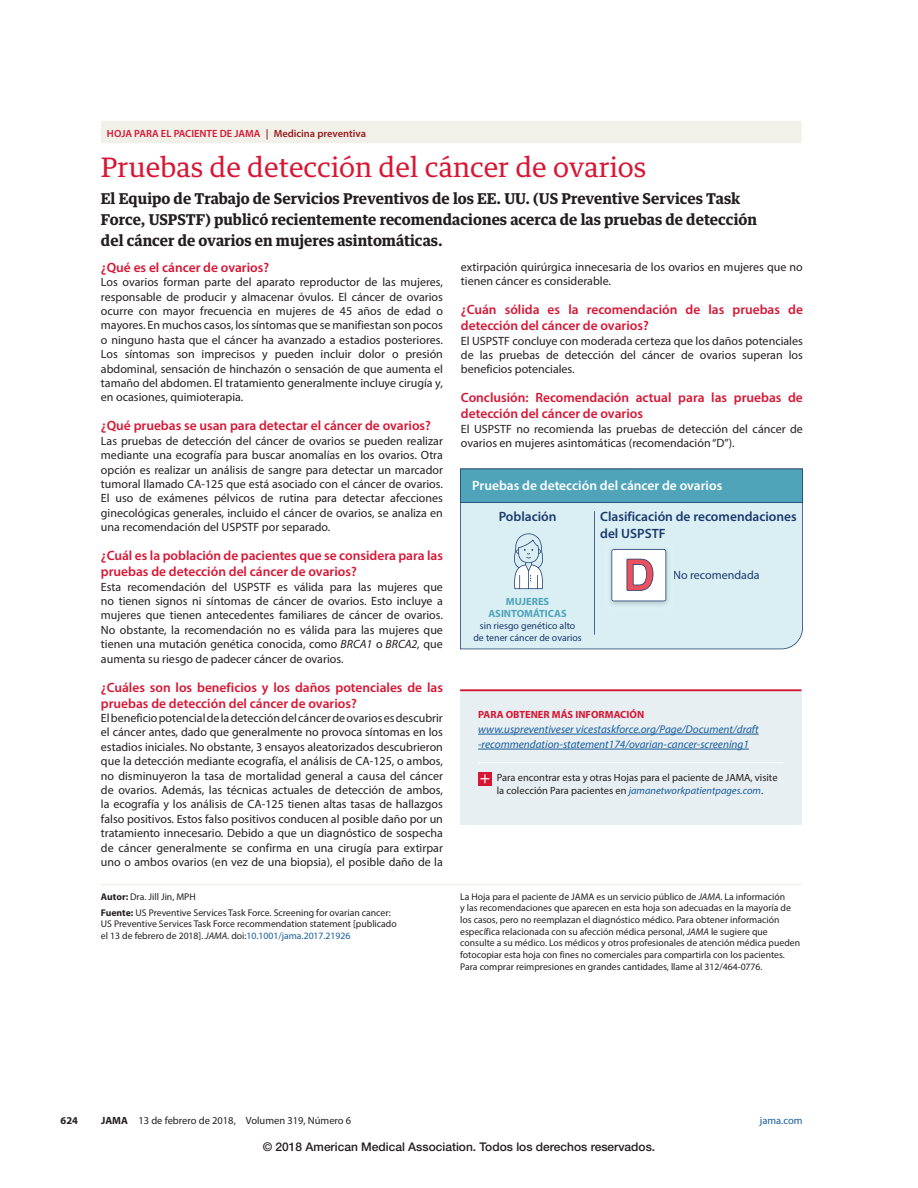
<style>
.page{position:relative;width:918px;height:1188px;background:#fff}
.page>*{position:absolute;margin:0;border:0;box-sizing:border-box;transform-origin:0 0}
.t1{font:27px "Guardian Text Egyp HBR";color:#d71634}
.t2{font:700 15px/21px "Guardian Text Egyp";color:#231f20}
.t3{font:600 13.5px/16.2px "Myriad Pro";color:#d71634}
.t4{font:600 13.5px/16.2px "Myriad Pro";color:#1b3a6d}
.t5{font:600 13.5px "Myriad Pro";color:#fff}
.t6{font:12px/14.4px "Myriad Pro";color:#231f20;text-align:justify}
.t7{font:500 12px "Helvetica Neue LT Pro";color:#231f20}
.t8{font:12px "Myriad Pro";color:#1b3a6d}
.t9{font:italic 11.25px/15px "Myriad Pro";color:#175d9e}
.t10{font:10.5px/13.5px "Myriad Pro";color:#231f20}
.t11{font:600 10.5px "Myriad Pro";color:#d71634}
.t12{font:700 10.5px "Myriad Pro";color:#d71634}
.t13{font:700 10.5px/12.6px "Myriad Pro";color:#50a4b9;text-align:center}
.t14{font:10.5px "Myriad Pro";color:#175d9e}
.t15{font:700 10.5px "Myriad Pro";color:#231f20}
.t16{font:9.9px/11.9px "Myriad Pro";color:#1b3a6d;text-align:center}
.t17{font:9.75px/11.7px "Myriad Pro";color:#231f20}
.s1{color:#981a1e}
.s2{font-style:italic}
.s3{font-style:italic;color:#175d9e}
.s4{font-weight:700}
.s5{color:#175d9e}
.s6{font-weight:700;color:#fff}
</style>
<div class="page">
<div style="left:460px;top:689px;width:341px;height:136px;background:#e8eff2"></div>
<div style="left:101px;top:121px;width:700px;height:22px;background:#f2f1e9"></div>
<hr style="left:101px;top:884px;width:700px;height:1px;background:#f2f1e9">
<div style="left:460px;top:503px;width:343px;height:146px;background:#daeff4"></div>
<div style="left:460px;top:469px;width:343px;height:34px;background:#50a4b9"></div>
<hr style="left:594px;top:511px;width:1px;height:124px;background:#1b3a6d">
<img style="left:604px;top:543px;width:70px;height:67px">
<svg style="left:611px;top:549px;width:55px;height:52px"></svg>
<svg style="left:514px;top:533px;width:29px;height:56px"></svg>
<hr style="left:460px;top:689px;width:341px;height:2px;background:#d71634">
<hr style="left:478px;top:762px;width:305px;height:1px;background:#fff">
<div style="left:478px;top:772px;width:14px;height:14px;background:#d71634"></div>
<svg style="left:480px;top:774px;width:9px;height:9px"></svg>
<hr style="left:478px;top:734px;width:281px;height:1px;background:#175d9e">
<hr style="left:478px;top:749px;width:271px;height:1px;background:#175d9e">
<p class="t11" style="left:107px;top:127px;width:261px">HOJA PARA EL PACIENTE DE JAMA <span class="s1">| Medicina preventiva</span></p>
<h1 class="t1" style="left:101px;top:144px;width:547px">Pruebas de detección del cáncer de ovarios</h1>
<p class="t2" style="left:101px;top:186px;width:658px">El Equipo de Trabajo de Servicios Preventivos de los EE. UU. (US Preventive Services Task<br>Force, USPSTF) publicó recientemente recomendaciones acerca de las pruebas de detección del cáncer de ovarios en mujeres asintomáticas.</p>
<p class="t3" style="left:101px;top:259px;width:170px">¿Qué es el cáncer de ovarios?</p>
<p class="t6" style="left:101px;top:275px;width:344px">Los ovarios forman parte del aparato reproductor de las mujeres, responsable de producir y almacenar óvulos. El cáncer de ovarios ocurre con mayor frecuencia en mujeres de 45 años de edad o mayores. En muchos casos, los síntomas que se manifiestan son pocos o ninguno hasta que el cáncer ha avanzado a estadios posteriores.<br>Los síntomas son imprecisos y pueden incluir dolor o presión abdominal, sensación de hinchazón o sensación de que aumenta el tamaño del abdomen. El tratamiento generalmente incluye cirugía y, en ocasiones, quimioterapia.</p>
<p class="t3" style="left:101px;top:417px;width:332px">¿Qué pruebas se usan para detectar el cáncer de ovarios?</p>
<p class="t6" style="left:101px;top:433px;width:343px">Las pruebas de detección del cáncer de ovarios se pueden realizar mediante una ecografía para buscar anomalías en los ovarios. Otra opción es realizar un análisis de sangre para detectar un marcador tumoral llamado CA-125 que está asociado con el cáncer de ovarios.<br>El uso de exámenes pélvicos de rutina para detectar afecciones ginecológicas generales, incluido el cáncer de ovarios, se analiza en una recomendación del USPSTF por separado.</p>
<p class="t3" style="left:101px;top:547px;width:343px">¿Cuál es la población de pacientes que se considera para las pruebas de detección del cáncer de ovarios?</p>
<p class="t6" style="left:101px;top:579px;width:343px">Esta recomendación del USPSTF es válida para las mujeres que no tienen signos ni síntomas de cáncer de ovarios. Esto incluye a mujeres que tienen antecedentes familiares de cáncer de ovarios.<br>No obstante, la recomendación no es válida para las mujeres que tienen una mutación genética conocida, como <span class="s2">BRCA1</span> o <span class="s2">BRCA2,</span> que aumenta su riesgo de padecer cáncer de ovarios.</p>
<p class="t3" style="left:101px;top:679px;width:344px">¿Cuáles son los beneficios y los daños potenciales de las pruebas de detección del cáncer de ovarios?</p>
<p class="t6" style="left:101px;top:711px;width:344px">El beneficio potencial de la detección del cáncer de ovarios es descubrir el cáncer antes, dado que generalmente no provoca síntomas en los estadios iniciales. No obstante, 3 ensayos aleatorizados descubrieron que la detección mediante ecografía, el análisis de CA-125, o ambos, no disminuyeron la tasa de mortalidad general a causa del cáncer de ovarios. Además, las técnicas actuales de detección de ambos, la ecografía y los análisis de CA-125 tienen altas tasas de hallazgos falso positivos. Estos falso positivos conducen al posible daño por un tratamiento innecesario. Debido a que un diagnóstico de sospecha de cáncer generalmente se confirma en una cirugía para extirpar uno o ambos ovarios (en vez de una biopsia), el posible daño de la</p>
<p class="t6" style="left:461px;top:259px;width:343px">extirpación quirúrgica innecesaria de los ovarios en mujeres que no tienen cáncer es considerable.</p>
<p class="t3" style="left:461px;top:301px;width:344px">¿Cuán sólida es la recomendación de las pruebas de detección del cáncer de ovarios?</p>
<p class="t6" style="left:461px;top:333px;width:343px">El USPSTF concluye con moderada certeza que los daños potenciales de las pruebas de detección del cáncer de ovarios superan los beneficios potenciales.</p>
<p class="t3" style="left:461px;top:389px;width:343px">Conclusión: Recomendación actual para las pruebas de detección del cáncer de ovarios</p>
<p class="t6" style="left:461px;top:421px;width:343px">El USPSTF no recomienda las pruebas de detección del cáncer de ovarios en mujeres asintomáticas (recomendación “D”).</p>
<p class="t5" style="left:472px;top:477px;width:252px">Pruebas de detección del cáncer de ovarios</p>
<p class="t4" style="left:499px;top:508px;width:59px">Población</p>
<p class="t4" style="left:600px;top:508px;width:198px">Clasificación de recomendaciones del USPSTF</p>
<p class="t8" style="left:673px;top:568px;width:88px">No recomendada</p>
<p class="t13" style="left:488px;top:594px;width:80px">MUJERES<br>ASINTOMÁTICAS</p>
<p class="t16" style="left:473px;top:620px;width:110px">sin riesgo genético alto de tener cáncer de ovarios</p>
<p class="t12" style="left:478px;top:708px;width:168px">PARA OBTENER MÁS INFORMACIÓN</p>
<p class="t9" style="left:478px;top:722px;width:282px">www.uspreventiveser vicestaskforce.org/Page/Document/draft -recommendation-statement174/ovarian-cancer-screening1</p>
<p class="t10" style="left:497px;top:770px;width:282px">Para encontrar esta y otras Hojas para el paciente de JAMA, visite la colección Para pacientes en <span class="s3">jamanetworkpatientpages.com</span>.</p>
<p class="t17" style="left:101px;top:888px;width:291px;line-height:16.2px"><span class="s4">Autor:</span> Dra. Jill Jin, MPH<br><span class="s4">Fuente:</span> US Preventive Services Task Force. Screening for ovarian cancer:</p>
<p class="t17" style="left:101px;top:918px;width:297px">US Preventive Services Task Force recommendation statement [publicado el 13 de febrero de 2018]. <span class="s2">JAMA</span>. doi:<span class="s5">10.1001/jama.2017.21926</span></p>
<p class="t17" style="left:460px;top:890px;width:342px">La Hoja para el paciente de JAMA es un servicio público de <span class="s2">JAMA</span>. La información<br>y las recomendaciones que aparecen en esta hoja son adecuadas en la mayoría de los casos, pero no reemplazan el diagnóstico médico. Para obtener información específica relacionada con su afección médica personal, <span class="s2">JAMA</span> le sugiere que consulte a su médico. Los médicos y otros profesionales de atención médica pueden fotocopiar esta hoja con fines no comerciales para compartirla con los pacientes.<br>Para comprar reimpresiones en grandes cantidades, llame al 312/464-0776.</p>
<p class="t15" style="left:61px;top:1114px;width:19px">624</p>
<p class="t10" style="left:101px;top:1114px;width:317px"><span class="s4">JAMA</span> 13 de febrero de 2018, Volumen 319, Número 6 <span class="s6">(reimpresión)</span></p>
<p class="t14" style="left:760px;top:1114px;width:44px">jama.com</p>
<p class="t7" style="left:263px;top:1140px;width:394px">© 2018 American Medical Association. Todos los derechos reservados.</p>
</div>
